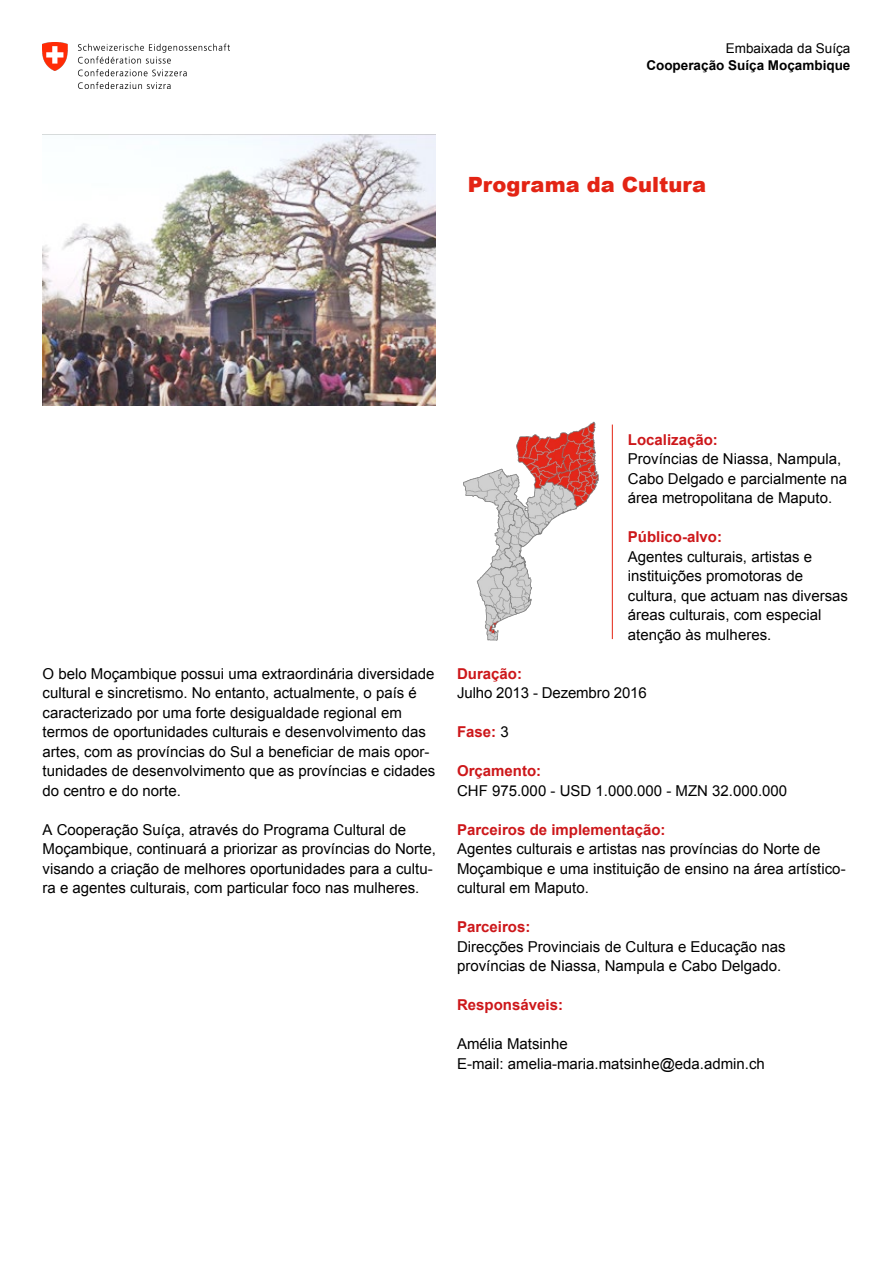
<style>
.page{position:relative;width:893px;height:1263px;background:#fff}
.page>*{position:absolute;margin:0;border:0;box-sizing:border-box;transform-origin:0 0}
.t1{font:900 21px "Arial";color:#e32414}
.t2{font:15px/19.5px "Arial";color:#000}
.t3{font:700 15px "Arial";color:#cd171a}
.t4{font:700 13.5px "Arial";color:#000}
.t5{font:13.5px "Arial";color:#000}
.s1{font-weight:400;color:#000}
</style>
<div class="page">
<img style="left:43px;top:134px;width:393px;height:271px">
<img style="left:463px;top:421px;width:136px;height:220px">
<hr style="left:612px;top:425px;width:1px;height:214px;background:#e32414">
<img style="left:43px;top:43px;width:187px;height:45px">
<p class="t5" style="left:726px;top:40px;width:126px">Embaixada da Suíça</p>
<p class="t4" style="left:646px;top:56px;width:206px">Cooperação Suíça Moçambique</p>
<h1 class="t1" style="left:468px;top:169px;width:240px">Programa da Cultura</h1>
<p class="t2" style="left:43px;top:664px;width:394px">O belo Moçambique possui uma extraordinária diversidade cultural e sincretismo. No entanto, actualmente, o país é caracterizado por uma forte desigualdade regional em termos de oportunidades culturais e desenvolvimento das artes, com as províncias do Sul a beneficiar de mais opor&shy;tunidades de desenvolvimento que as províncias e cidades do centro e do norte.</p>
<p class="t2" style="left:43px;top:820px;width:395px">A Cooperação Suíça, através do Programa Cultural de Moçambique, continuará a priorizar as províncias do Norte, visando a criação de melhores oportunidades para a cultu&shy;ra e agentes culturais, com particular foco nas mulheres.</p>
<p class="t3" style="left:628px;top:429px;width:92px">Localização:</p>
<p class="t2" style="left:628px;top:449px;width:221px">Províncias de Niassa, Nampula,<br>Cabo Delgado e parcialmente na área metropolitana de Maputo.</p>
<p class="t3" style="left:628px;top:527px;width:96px">Público-alvo:</p>
<p class="t2" style="left:628px;top:547px;width:222px">Agentes culturais, artistas e instituições promotoras de cultura, que actuam nas diversas áreas culturais, com especial atenção às mulheres.</p>
<p class="t3" style="left:457px;top:663px;width:67px">Duração:</p>
<p class="t2" style="left:457px;top:683px;width:191px">Julho 2013 - Dezembro 2016</p>
<p class="t3" style="left:457px;top:722px;width:53px">Fase: <span class="s1">3</span></p>
<p class="t3" style="left:457px;top:761px;width:86px">Orçamento:</p>
<p class="t2" style="left:457px;top:781px;width:332px">CHF 975.000 - USD 1.000.000 - MZN 32.000.000</p>
<p class="t3" style="left:457px;top:819px;width:210px">Parceiros de implementação:</p>
<p class="t2" style="left:457px;top:839px;width:390px">Agentes culturais e artistas nas províncias do Norte de<br>Moçambique e uma instituição de ensino na área artístico&shy;cultural em Maputo.</p>
<p class="t3" style="left:457px;top:917px;width:75px">Parceiros:</p>
<p class="t2" style="left:457px;top:937px;width:330px">Direcções Provinciais de Cultura e Educação nas províncias de Niassa, Nampula e Cabo Delgado.</p>
<p class="t3" style="left:457px;top:995px;width:107px">Responsáveis:</p>
<p class="t2" style="left:457px;top:1034px;width:309px">Amélia Matsinhe<br>E-mail: amelia-maria.matsinhe@eda.admin.ch</p>
</div>
